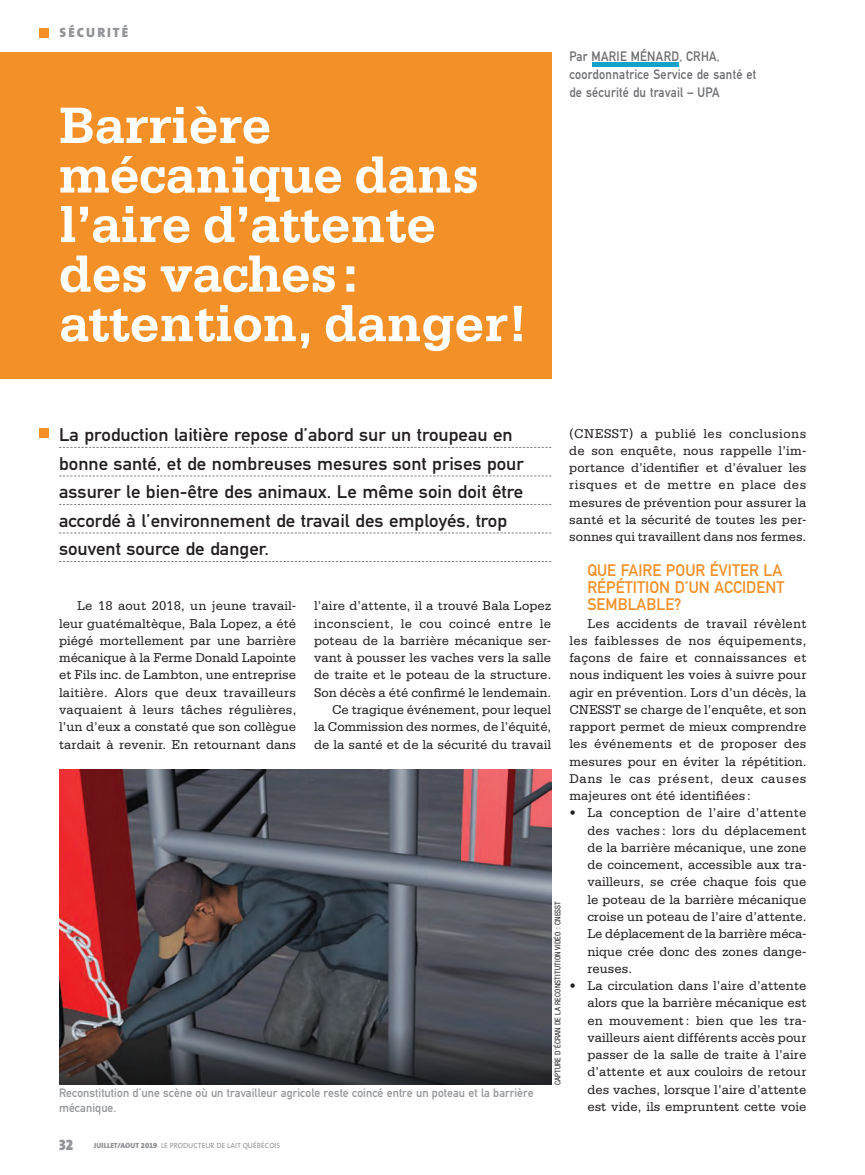
<style>
.page{position:relative;width:865px;height:1175px;background:#fff}
.page>*{position:absolute;margin:0;border:0;box-sizing:border-box;transform-origin:0 0}
.t1{font:700 54px/49.5px "Serifa";letter-spacing:-.01em;color:#fff}
.t2{font:18px/28.5px "DIN Mittelschrift";color:#231f20;scale:1.05 1}
.t3{font:16.5px/17.2px "DIN Mittelschrift";letter-spacing:.005em;color:#f39028}
.t4{font:15px "The Mix Black Caps";color:#939598}
.t5{font:13.5px/17.2px "Serifa";letter-spacing:.005em;color:#231f20;text-align:justify}
.t6{font:13.5px/18px "DIN Mittelschrift";letter-spacing:.025em;color:#6c6d70;scale:.9 1}
.t7{font:900 13.5px "The Sans";letter-spacing:.15em;color:#939598}
.t8{font:12px/15px "DIN Mittelschrift";letter-spacing:.005em;color:#939598}
.t9{font:condensed 7.8px "Helvetica Neue";letter-spacing:.02em;color:#231f20}
.t10{font:7.5px "The Sans";color:#939598}
.s1{font-weight:900}
.s2{font-family:"The Sans Black Expert"}
</style>
<div class="page">
<div style="left:40px;top:28px;width:9px;height:9px;background:#f39028"></div>
<div style="left:0;top:52px;width:551px;height:326px;background:#f39028"></div>
<div style="left:40px;top:428px;width:9px;height:10px;background:#f39028"></div>
<svg style="left:59px;top:447px;width:492px;height:1px"></svg>
<svg style="left:59px;top:475px;width:492px;height:1px"></svg>
<svg style="left:59px;top:504px;width:492px;height:1px"></svg>
<svg style="left:59px;top:532px;width:492px;height:1px"></svg>
<svg style="left:59px;top:561px;width:492px;height:1px"></svg>
<div style="left:592px;top:62px;width:86px;height:5px;background:#15a2ca"></div>
<img style="left:59px;top:769px;width:492px;height:315px">
<p class="t7" style="left:60px;top:27px;width:70px">SÉCURITÉ</p>
<p class="t1" style="left:59px;top:105px;width:470px">Barrière mécanique dans l’aire d’attente des vaches : attention, danger!</p>
<p class="t6" style="left:569px;top:49px;width:209px">Par MARIE MÉNARD, CRHA, coordonnatrice Service de santé et de sécurité du travail – UPA</p>
<p class="t2" style="left:59px;top:422px;width:444px">La production laitière repose d’abord sur un troupeau en bonne santé, et de nombreuses mesures sont prises pour assurer le bien-être des animaux. Le même soin doit être accordé à l’environnement de travail des employés, trop souvent source de danger.</p>
<p class="t5" style="left:59px;top:598px;width:239px;text-indent:18px">Le 18 aout 2018, un jeune travail&shy;leur guatémaltèque, Bala Lopez, a été piégé mortellement par une barrière mécanique à la Ferme Donald Lapointe et Fils inc. de Lambton, une entreprise laitière. Alors que deux travailleurs vaquaient à leurs tâches régulières, l’un d’eux a constaté que son collègue tardait à revenir. En retournant dans</p>
<p class="t5" style="left:314px;top:598px;width:239px;text-align:right">l’aire d’attente, il a trouvé Bala Lopez inconscient, le cou coincé entre le poteau de la barrière mécanique ser&shy;vant à pousser les vaches vers la salle de traite et le poteau de la structure.<br>Son décès a été confirmé le lendemain.<br>Ce tragique événement, pour lequel<br>la Commission des normes, de l’équité, de la santé et de la sécurité du travail</p>
<p class="t8" style="left:59px;top:1086px;width:476px">Reconstitution d’une scène où un travailleur agricole reste coincé entre un poteau et la barrière mécanique.</p>
<p class="t9" style="left:555px;top:1084px;width:185px;rotate:-90deg">CAPTURE D’ÉCRAN DE LA RECONSTITUTION VIDÉO : CNESST</p>
<p class="t5" style="left:569px;top:425px;width:239px">(CNESST) a publié les conclusions de son enquête, nous rappelle l’im&shy;portance d’identifier et d’évaluer les risques et de mettre en place des mesures de prévention pour assurer la santé et la sécurité de toutes les per&shy;sonnes qui travaillent dans nos fermes.</p>
<p class="t3" style="left:587px;top:563px;width:198px">QUE FAIRE POUR ÉVITER LA<br>RÉPÉTITION D’UN ACCIDENT<br>SEMBLABLE?</p>
<p class="t5" style="left:569px;top:615px;width:239px;text-indent:18px">Les accidents de travail révèlent les faiblesses de nos équipements, façons de faire et connaissances et nous indiquent les voies à suivre pour agir en prévention. Lors d’un décès, la CNESST se charge de l’enquête, et son rapport permet de mieux comprendre les événements et de proposer des mesures pour en éviter la répétition.<br>Dans le cas présent, deux causes majeures ont été identifiées :</p>
<p class="t5" style="left:587px;top:805px;width:221px;text-indent:-18px">• La conception de l’aire d’attente des vaches : lors du déplacement de la barrière mécanique, une zone de coincement, accessible aux tra&shy;vailleurs, se crée chaque fois que le poteau de la barrière mécanique croise un poteau de l’aire d’attente.<br>Le déplacement de la barrière méca&shy;nique crée donc des zones dange&shy;reuses.</p>
<p class="t5" style="left:587px;top:978px;width:221px;text-indent:-18px">• La circulation dans l’aire d’attente alors que la barrière mécanique est en mouvement : bien que les tra&shy;vailleurs aient différents accès pour passer de la salle de traite à l’aire d’attente et aux couloirs de retour des vaches, lorsque l’aire d’attente est vide, ils empruntent cette voie</p>
<p class="t4" style="left:59px;top:1139px;width:16px">32</p>
<p class="t10" style="left:94px;top:1142px;width:188px"><span class="s1">JUILLET/AOUT</span> <span class="s2">2019</span> LE PRODUCTEUR DE LAIT QUÉBÉCOIS</p>
</div>
